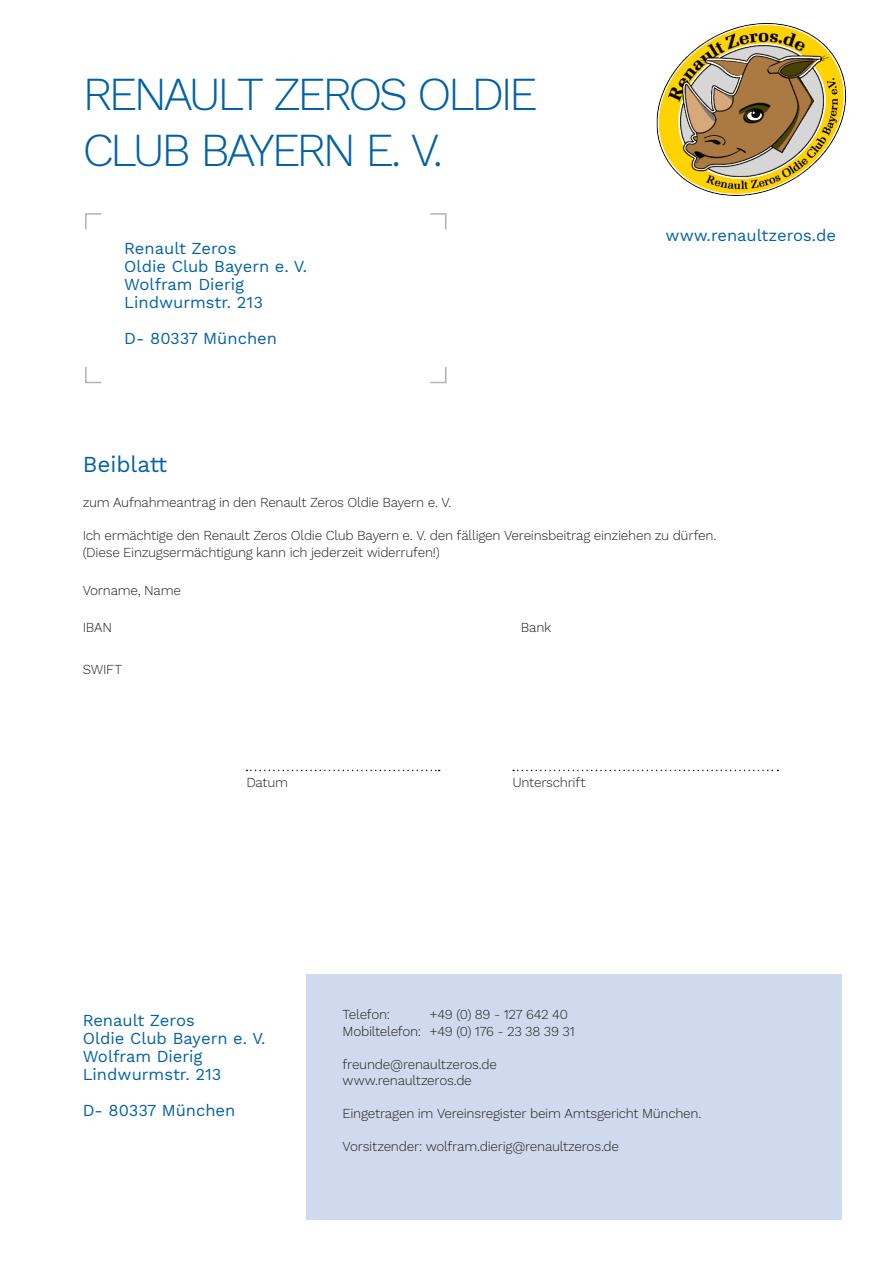
<style>
.page{position:relative;width:893px;height:1263px;background:#fff}
.page>*{position:absolute;margin:0;border:0;box-sizing:border-box;transform-origin:0 0}
.Head_1{font:300 46.5px "Work Sans";letter-spacing:-.075em;color:#0061a7}
.t1{font:22.5px "Work Sans";color:#0061a7}
.t2{font:16.5px "Work Sans";color:#0061a7}
.Black_Copy{font:300 13.5px "Work Sans";letter-spacing:-.02em;color:#1d1d1b}
</style>
<div class="page">
<div style="left:306px;top:974px;width:536px;height:245px;background:#d0daef"></div>
<img style="left:656px;top:23px;width:190px;height:173px">
<svg style="left:246px;top:770px;width:194px;height:1px"></svg>
<svg style="left:513px;top:770px;width:265px;height:1px"></svg>
<svg style="left:85px;top:213px;width:17px;height:17px"></svg>
<svg style="left:430px;top:213px;width:17px;height:17px"></svg>
<svg style="left:430px;top:367px;width:17px;height:17px"></svg>
<svg style="left:85px;top:367px;width:17px;height:17px"></svg>
<p class="Head_1" style="left:83px;top:67px;width:456px">RENAULT ZEROS OLDIE</p>
<p class="Head_1" style="left:83px;top:123px;width:362px">CLUB BAYERN E. V.</p>
<p class="t2" style="left:124px;top:238px;width:114px">Renault Zeros</p>
<p class="t2" style="left:124px;top:256px;width:184px">Oldie Club Bayern e. V.</p>
<p class="t2" style="left:124px;top:274px;width:122px">Wolfram Dierig</p>
<p class="t2" style="left:124px;top:292px;width:140px">Lindwurmstr. 213</p>
<p class="t2" style="left:124px;top:328px;width:154px">D- 80337 München</p>
<p class="t1" style="left:83px;top:451px;width:86px">Beiblatt</p>
<p class="t2" style="left:666px;top:225px;width:172px">www.renaultzeros.de</p>
<p class="Black_Copy" style="left:83px;top:495px;width:370px">zum Aufnahmeantrag in den Renault Zeros Oldie Bayern e. V.</p>
<p class="Black_Copy" style="left:83px;top:528px;width:635px">Ich ermächtige den Renault Zeros Oldie Club Bayern e. V. den fälligen Vereinsbeitrag einziehen zu dürfen.</p>
<p class="Black_Copy" style="left:83px;top:544px;width:359px">(Diese Einzugsermächtigung kann ich jederzeit widerrufen!)</p>
<p class="Black_Copy" style="left:83px;top:583px;width:100px">Vorname, Name</p>
<p class="Black_Copy" style="left:83px;top:620px;width:31px">IBAN</p>
<p class="Black_Copy" style="left:83px;top:662px;width:41px">SWIFT</p>
<p class="Black_Copy" style="left:521px;top:620px;width:32px">Bank</p>
<p class="Black_Copy" style="left:246px;top:774px;width:43px">Datum</p>
<p class="Black_Copy" style="left:512px;top:774px;width:75px">Unterschrift</p>
<p class="t2" style="left:83px;top:1010px;width:114px">Renault Zeros</p>
<p class="t2" style="left:83px;top:1028px;width:184px">Oldie Club Bayern e. V.</p>
<p class="t2" style="left:83px;top:1046px;width:122px">Wolfram Dierig</p>
<p class="t2" style="left:83px;top:1064px;width:140px">Lindwurmstr. 213</p>
<p class="t2" style="left:83px;top:1100px;width:154px">D- 80337 München</p>
<p class="Black_Copy" style="left:343px;top:1006px;width:49px">Telefon:</p>
<p class="Black_Copy" style="left:430px;top:1006px;width:140px">+49 (0) 89 - 127 642 40</p>
<p class="Black_Copy" style="left:343px;top:1023px;width:234px">Mobiltelefon: +49 (0) 176 - 23 38 39 31</p>
<p class="Black_Copy" style="left:343px;top:1056px;width:156px">freunde@renaultzeros.de</p>
<p class="Black_Copy" style="left:343px;top:1072px;width:131px">www.renaultzeros.de</p>
<p class="Black_Copy" style="left:343px;top:1105px;width:360px">Eingetragen im Vereinsregister beim Amtsgericht München.</p>
<p class="Black_Copy" style="left:343px;top:1138px;width:278px">Vorsitzender: wolfram.dierig@renaultzeros.de</p>
</div>
